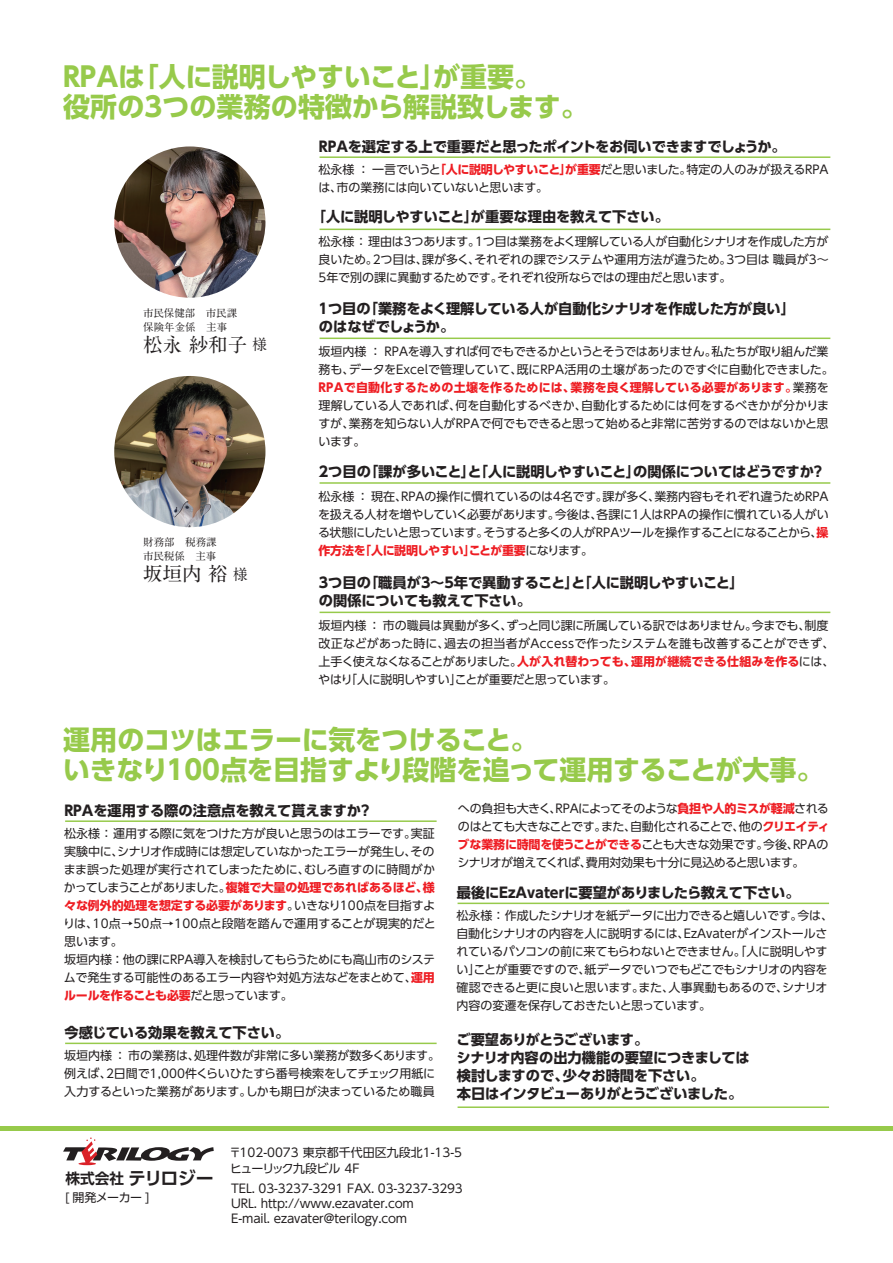
<style>
.page{position:relative;width:893px;height:1263px;background:#fff}
.page>*{position:absolute;margin:0;border:0;box-sizing:border-box;transform-origin:0 0}
.t1{font:700 27px/30px "UD Shin Go Pro";letter-spacing:-.01em;color:#97ca4b}
.t2{font:700 19.5px "A1 Mincho Std";color:#231f20}
.t3{font:700 14.25px/18px "UD Shin Go Pro";letter-spacing:-.01em;color:#231f20}
.t4{font:12px/18px "UD Shin Go Pro";letter-spacing:-.015em;color:#231f20}
.t5{font:700 10.5px/13.5px "A1 Mincho Std";color:#231f20}
.s1{font-weight:700;color:#ee1d23}
.s2{font-size:15px}
</style>
<div class="page">
<hr style="left:0;top:1127px;width:893px;height:4px;background:#97ca4b">
<hr style="left:320px;top:156px;width:510px;height:2px;background:#97ca4b">
<hr style="left:320px;top:338px;width:510px;height:1px;background:#97ca4b">
<hr style="left:320px;top:482px;width:510px;height:2px;background:#97ca4b">
<hr style="left:320px;top:612px;width:510px;height:1px;background:#97ca4b">
<hr style="left:320px;top:229px;width:510px;height:1px;background:#97ca4b">
<hr style="left:65px;top:820px;width:372px;height:2px;background:#97ca4b">
<hr style="left:65px;top:1042px;width:372px;height:2px;background:#97ca4b">
<hr style="left:458px;top:902px;width:371px;height:2px;background:#97ca4b">
<hr style="left:458px;top:1106px;width:371px;height:2px;background:#97ca4b">
<svg style="left:63px;top:1137px;width:151px;height:28px"></svg>
<img style="left:114px;top:146px;width:151px;height:152px;border-radius:76px">
<img style="left:114px;top:376px;width:151px;height:151px;border-radius:76px">
<h1 class="t1" style="left:63px;top:61px;width:526px">RPAは「人に説明しやすいこと」が重要。<br>役所の3つの業務の特徴から解説致します。</h1>
<p class="t3" style="left:319px;top:137px;width:468px">RPAを選定する上で重要だと思ったポイントをお伺いできますでしょうか。</p>
<p class="t4" style="left:318px;top:160px;width:512px">松永様 ： 一言でいうと<span class="s1">「人に説明しやすいこと」が重要</span>だと思いました。特定の人のみが扱えるRPAは、市の業務には向いていないと思います。</p>
<p class="t5" style="left:143px;top:305px;width:106px">市民保健部　市民課　保険年金係　主事　</p>
<h2 class="t2" style="left:143px;top:329px;width:125px">松永 紗和子 <span class="s2">様</span></h2>
<p class="t5" style="left:143px;top:534px;width:85px">財務部　税務課　市民税係　主事　</p>
<h2 class="t2" style="left:143px;top:558px;width:106px">坂垣内 裕 <span class="s2">様</span></h2>
<p class="t3" style="left:312px;top:208px;width:359px">「人に説明しやすいこと」が重要な理由を教えて下さい。</p>
<p class="t4" style="left:319px;top:232px;width:512px;text-align:justify">松永様 ： 理由は3つあります。1つ目は業務をよく理解している人が自動化シナリオを作成した方が良いため。2つ目は、課が多く、それぞれの課でシステムや運用方法が違うため。3つ目は 職員が3～5年で別の課に異動するためです。それぞれ役所ならではの理由だと思います。</p>
<p class="t3" style="left:316px;top:299px;width:480px">１つ目の「業務をよく理解している人が自動化シナリオを作成した方が良い」のはなぜでしょうか。</p>
<p class="t4" style="left:318px;top:342px;width:517px">坂垣内様 ： RPAを導入すれば何でもできるかというとそうではありません。私たちが取り組んだ業務も、データをExcelで管理していて、既にRPA活用の土壌があったのですぐに自動化できました。<span class="s1">RPAで自動化するための土壌を作るためには、業務を良く理解している必要があります。</span>業務を理解している人であれば、何を自動化するべきか、自動化するためには何をするべきかが分かりますが、業務を知らない人がRPAで何でもできると思って始めると非常に苦労するのではないかと思います。</p>
<p class="t3" style="left:319px;top:462px;width:508px">2つ目の「課が多いこと」と「人に説明しやすいこと」の関係についてはどうですか？</p>
<p class="t4" style="left:318px;top:487px;width:512px;text-align:justify">松永様 ： 現在、RPAの操作に慣れているのは4名です。課が多く、業務内容もそれぞれ違うためRPAを扱える人材を増やしていく必要があります。今後は、各課に1人はRPAの操作に慣れている人がいる状態にしたいと思っています。そうすると多くの人がRPAツールを操作することになることから、<span class="s1">操作方法を「人に説明しやすい」ことが重要</span>になります。</p>
<p class="t3" style="left:319px;top:573px;width:426px">3つ目の「職員が3～5年で異動すること」と「人に説明しやすいこと」の関係についても教えて下さい。</p>
<p class="t4" style="left:318px;top:616px;width:518px">坂垣内様 ： 市の職員は異動が多く、ずっと同じ課に所属している訳ではありません。今までも、制度改正などがあった時に、過去の担当者がAccessで作ったシステムを誰も改善することができず、上手く使えなくなることがありました。<span class="s1">人が入れ替わっても、運用が継続できる仕組みを作る</span>には、やはり「人に説明しやすい」ことが重要だと思っています。</p>
<h1 class="t1" style="left:63px;top:724px;width:762px">運用のコツはエラーに気をつけること。<br>いきなり100点を目指すより段階を追って運用することが大事。</h1>
<p class="t3" style="left:64px;top:801px;width:309px">RPAを運用する際の注意点を教えて貰えますか？</p>
<p class="t4" style="left:63px;top:824px;width:374px">松永様 ：運用する際に気をつけた方が良いと思うのはエラーです。実証実験中に、シナリオ作成時には想定していなかったエラーが発生し、そのまま誤った処理が実行されてしまったために、むしろ直すのに時間がかかってしまうことがありました。<span class="s1">複雑で大量の処理であればあるほど、様々な例外的処理を想定する必要があります</span>。いきなり100点を目指すよりは、10点→50点→100点と段階を踏んで運用することが現実的だと思います。<br>坂垣内様 ：他の課にRPA導入を検討してもらうためにも高山市のシステムで発生する可能性のあるエラー内容や対処方法などをまとめて、<span class="s1">運用ルールを作ることも必要</span>だと思っています。</p>
<p class="t3" style="left:64px;top:1023px;width:226px">今感じている効果を教えて下さい。</p>
<p class="t4" style="left:64px;top:1046px;width:377px">坂垣内様 ： 市の業務は、処理件数が非常に多い業務が数多くあります。例えば、2日間で1,000件くらいひたすら番号検索をしてチェック用紙に入力するといった業務があります。しかも期日が決まっているため職員</p>
<p class="t4" style="left:457px;top:799px;width:374px;text-align:justify">への負担も大きく、RPAによってそのような<span class="s1">負担や人的ミスが軽減</span>されるのはとても大きなことです。また、自動化されることで、他の<span class="s1">クリエイティブな業務に時間を使うことができる</span>ことも大きな効果です。今後、RPAのシナリオが増えてくれば、費用対効果も十分に見込めると思います。</p>
<p class="t3" style="left:457px;top:883px;width:344px">最後にEzAvaterに要望がありましたら教えて下さい。</p>
<p class="t4" style="left:456px;top:906px;width:378px">松永様 ：作成したシナリオを紙データに出力できると嬉しいです。今は、自動化シナリオの内容を人に説明するには、EzAvaterがインストールされているパソコンの前に来てもらわないとできません。「人に説明しやすい」ことが重要ですので、紙データでいつでもどこでもシナリオの内容を確認できると更に良いと思います。また、人事異動もあるので、シナリオ内容の変遷を保存しておきたいと思っています。</p>
<p class="t3" style="left:456px;top:1030px;width:295px">ご要望ありがとうございます。<br>シナリオ内容の出力機能の要望につきましては検討しますので、少々お時間を下さい。<br>本日はインタビューありがとうございました。</p>
<p class="t4" style="left:229px;top:1143px;width:234px;line-height:16.5px">〒102-0073 東京都千代田区九段北1-13-5ヒューリック九段ビル 4F</p>
<p class="t4" style="left:231px;top:1181px;width:233px;line-height:15px;text-indent:-166px"><sup>株式会社</sup><sup>テリロジー</sup> TEL. 03-3237-3291 FAX. 03-3237-3293<br>URL. http://www.ezavater.com<br>E-mail. ezavater@terilogy.com</p>
<p class="t4" style="left:65px;top:1188px;width:86px">[ 開発メーカー ]</p>
</div>
